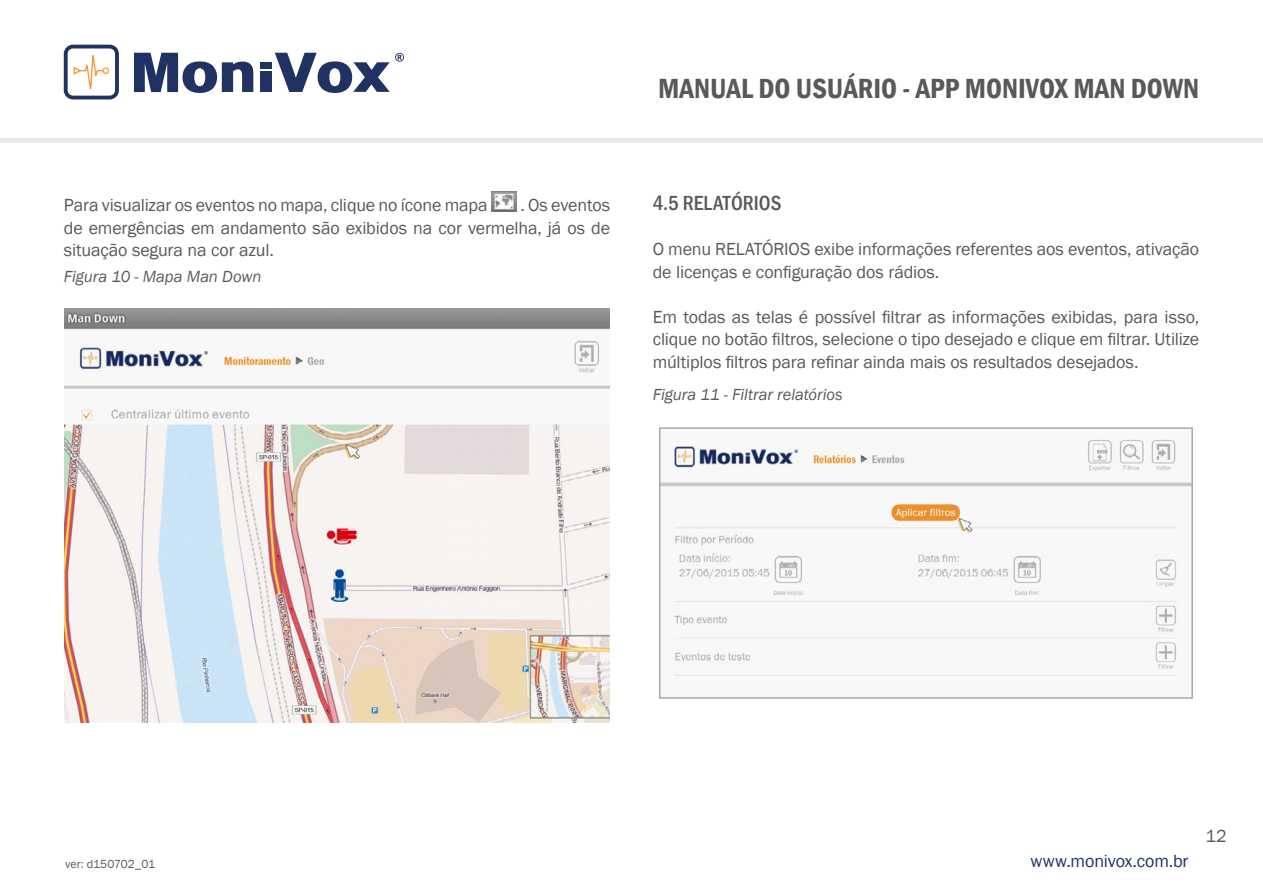
<style>
.page{position:relative;width:1263px;height:893px;background:#fff}
.page>*{position:absolute;margin:0;border:0;box-sizing:border-box;transform-origin:0 0}
.t1{font:600 condensed 28.5px "Franklin Gothic";color:#58595b}
.t2{font:500 condensed 21px "Franklin Gothic";color:#58595b}
.t3{font:18px/22.5px "Franklin Gothic";letter-spacing:-.01em;color:#58595b;text-align:justify}
.t4{font:18px "Franklin Gothic";letter-spacing:-.01em;color:#203262}
.t5{font:italic 16.5px "Franklin Gothic";letter-spacing:-.005em;color:#58595b}
.t6{font:12px "Franklin Gothic";color:#58595b}
</style>
<div class="page">
<hr style="left:0;top:138px;width:1263px;height:4px;background:#e6e7e8">
<div style="left:260px;top:71px;width:12px;height:21px;background:#203262"></div>
<div style="left:260px;top:62px;width:12px;height:6px;background:#203262"></div>
<svg style="left:134px;top:53px;width:119px;height:40px"></svg>
<svg style="left:275px;top:53px;width:129px;height:40px"></svg>
<svg style="left:64px;top:45px;width:55px;height:54px"></svg>
<img style="left:492px;top:191px;width:24px;height:20px">
<img style="left:64px;top:308px;width:546px;height:415px">
<img style="left:662px;top:439px;width:528px;height:237px">
<div style="left:659px;top:427px;width:534px;height:272px;border:2px solid #a7a9ac"></div>
<h1 class="t1" style="left:658px;top:70px;width:542px">MANUAL DO USUÁRIO - APP MONIVOX MAN DOWN</h1>
<p class="t3" style="left:64px;top:194px;width:548px;text-indent:457px">. Os eventos de emergências em andamento são exibidos na cor vermelha, já os de situação segura na cor azul.</p>
<p class="t2" style="left:653px;top:189px;width:130px">4.5 RELATÓRIOS</p>
<p class="t3" style="left:64px;top:194px;width:425px">Para visualizar os eventos no mapa, clique no ícone mapa</p>
<p class="t3" style="left:653px;top:238px;width:548px">O menu RELATÓRIOS exibe informações referentes aos eventos, ativação de licenças e configuração dos rádios.</p>
<p class="t3" style="left:653px;top:306px;width:548px">Em todas as telas é possível filtrar as informações exibidas, para isso, clique no botão filtros, selecione o tipo desejado e clique em filtrar. Utilize múltiplos filtros para refinar ainda mais os resultados desejados.</p>
<p class="t5" style="left:64px;top:266px;width:199px">Figura 10 - Mapa Man Down</p>
<p class="t5" style="left:653px;top:384px;width:192px">Figura 11 - Filtrar relatórios</p>
<p class="t6" style="left:65px;top:857px;width:92px">ver: d150702_01</p>
<p class="t4" style="left:1030px;top:850px;width:160px">www.monivox.com.br</p>
<p class="t3" style="left:1205px;top:825px;width:23px">12</p>
</div>
